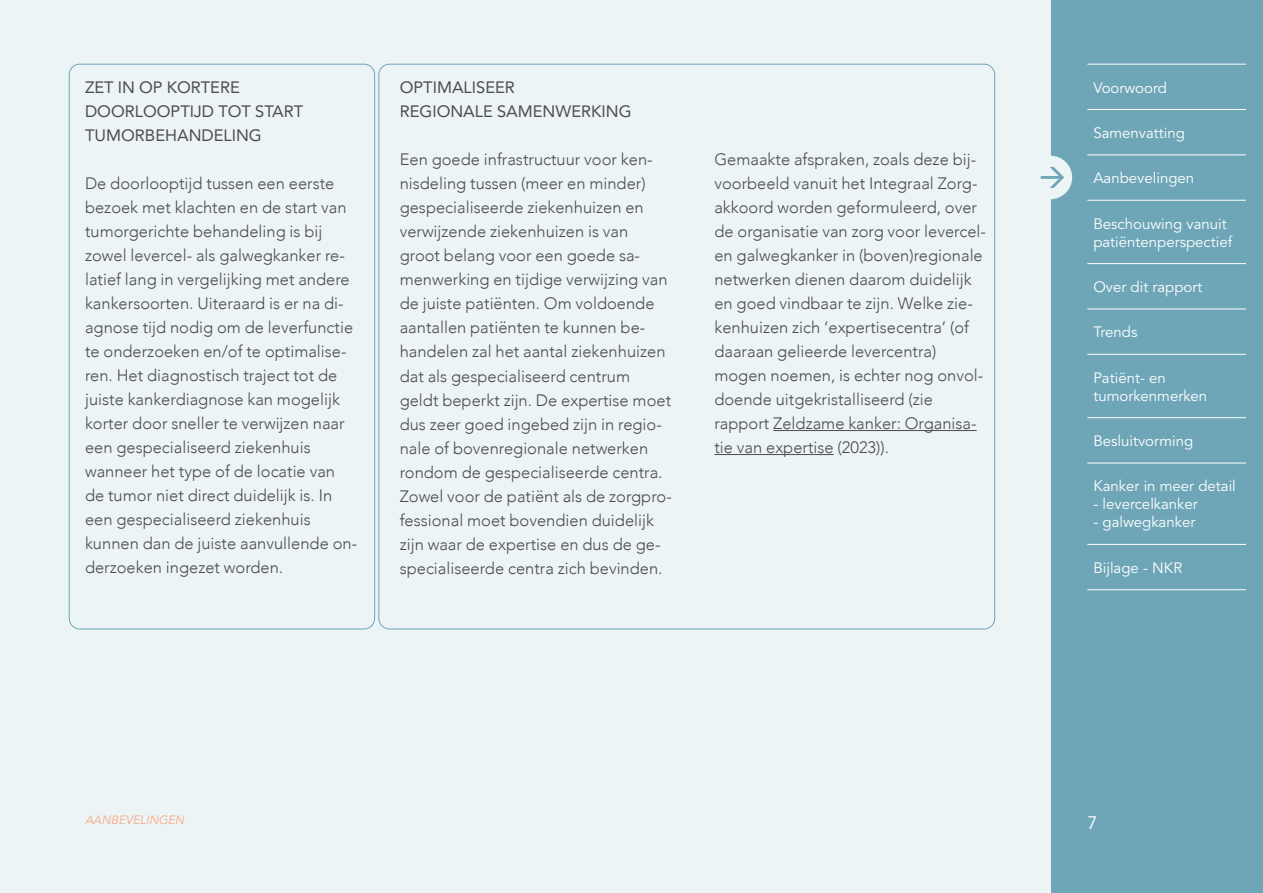
<style>
.page{position:relative;width:1263px;height:893px;background:#fff}
.page>*{position:absolute;margin:0;border:0;box-sizing:border-box;transform-origin:0 0}
.t1{font:18px "Avenir LT Std";color:#fff}
.t2{font:300 16.5px/24px "Avenir";color:#4b4c4d}
.t3{font:16.5px/24px "Avenir";color:#4b4c4d}
.t4{font:15px/18px "Avenir LT Std";color:#fff}
.t5{font:italic 12px "Avenir LT Std";color:#f8a988}
</style>
<div class="page">
<div style="left:1050px;top:0;width:213px;height:893px;background:#6ea6b8"></div>
<hr style="left:1087px;top:64px;width:159px;height:1px;background:#fff">
<hr style="left:1087px;top:109px;width:159px;height:1px;background:#fff">
<hr style="left:1087px;top:154px;width:159px;height:1px;background:#fff">
<hr style="left:1087px;top:200px;width:159px;height:1px;background:#fff">
<hr style="left:1087px;top:263px;width:159px;height:1px;background:#fff">
<hr style="left:1087px;top:309px;width:159px;height:1px;background:#fff">
<hr style="left:1087px;top:354px;width:159px;height:1px;background:#fff">
<hr style="left:1087px;top:417px;width:159px;height:1px;background:#fff">
<hr style="left:1087px;top:463px;width:159px;height:1px;background:#fff">
<hr style="left:1087px;top:544px;width:159px;height:1px;background:#fff">
<hr style="left:1087px;top:589px;width:159px;height:1px;background:#fff">
<div style="left:0;top:0;width:1049px;height:893px;background:#edf4f5"></div>
<hr style="left:773px;top:430px;width:204px;height:1px;background:#4b4c4d">
<hr style="left:714px;top:454px;width:120px;height:1px;background:#4b4c4d">
<div style="left:1028px;top:156px;width:44px;height:43px;background:#edf4f5;border-radius:50%"></div>
<svg style="left:1041px;top:167px;width:23px;height:21px"></svg>
<p class="t3" style="left:85px;top:75px;width:220px">ZET IN OP KORTERE<br>DOORLOOPTIJD TOT START<br>TUMORBEHANDELING</p>
<p class="t2" style="left:85px;top:172px;width:274px">De doorlooptijd tussen een eerste bezoek met klachten en de start van tumorgerichte behandeling is bij zowel levercel- als galwegkanker re&shy;latief lang in vergelijking met andere kankersoorten. Uiteraard is er na di&shy;agnose tijd nodig om de leverfunctie te onderzoeken en/of te optimalise&shy;ren. Het diagnostisch traject tot de juiste kankerdiagnose kan mogelijk korter door sneller te verwijzen naar een gespecialiseerd ziekenhuis wanneer het type of de locatie van de tumor niet direct duidelijk is. In een gespecialiseerd ziekenhuis kunnen dan de juiste aanvullende on&shy;derzoeken ingezet worden.</p>
<p class="t3" style="left:400px;top:75px;width:233px">OPTIMALISEER<br>REGIONALE SAMENWERKING</p>
<p class="t2" style="left:400px;top:148px;width:274px">Een goede infrastructuur voor ken&shy;nisdeling tussen (meer en minder) gespecialiseerde ziekenhuizen en verwijzende ziekenhuizen is van groot belang voor een goede sa&shy;menwerking en tijdige verwijzing van de juiste patiënten. Om voldoende aantallen patiënten te kunnen be&shy;handelen zal het aantal ziekenhuizen dat als gespecialiseerd centrum geldt beperkt zijn. De expertise moet dus zeer goed ingebed zijn in regio&shy;nale of bovenregionale netwerken rondom de gespecialiseerde centra.<br>Zowel voor de patiënt als de zorgpro&shy;fessional moet bovendien duidelijk zijn waar de expertise en dus de ge&shy;specialiseerde centra zich bevinden.</p>
<p class="t2" style="left:714px;top:148px;width:273px">Gemaakte afspraken, zoals deze bij&shy;voorbeeld vanuit het Integraal Zorg&shy;akkoord worden geformuleerd, over de organisatie van zorg voor levercel&shy;en galwegkanker in (boven)regionale netwerken dienen daarom duidelijk en goed vindbaar te zijn. Welke zie&shy;kenhuizen zich ‘expertisecentra’ (of daaraan gelieerde levercentra) mogen noemen, is echter nog onvol&shy;doende uitgekristalliseerd (zie rapport Zeldzame kanker: Organisa&shy;tie van expertise (2023)).</p>
<p class="t5" style="left:85px;top:813px;width:103px">AANBEVELINGEN</p>
<p class="t4" style="left:1093px;top:79px;width:75px">Voorwoord</p>
<p class="t4" style="left:1093px;top:124px;width:93px">Samenvatting</p>
<p class="t4" style="left:1093px;top:169px;width:102px">Aanbevelingen</p>
<p class="t4" style="left:1093px;top:215px;width:140px">Beschouwing vanuit patiëntenperspectief</p>
<p class="t4" style="left:1093px;top:278px;width:111px">Over dit rapport</p>
<p class="t4" style="left:1093px;top:324px;width:46px">Trends</p>
<p class="t4" style="left:1093px;top:369px;width:115px">Patiënt- en tumorkenmerken</p>
<p class="t4" style="left:1093px;top:432px;width:101px">Besluitvorming</p>
<p class="t4" style="left:1093px;top:478px;width:144px">Kanker in meer detail</p>
<p class="t4" style="left:1093px;top:496px;width:106px">- levercelkanker</p>
<p class="t4" style="left:1093px;top:514px;width:103px">- galwegkanker</p>
<p class="t4" style="left:1093px;top:559px;width:90px">Bijlage - NKR</p>
<p class="t1" style="left:1087px;top:812px;width:12px">7</p>
</div>
